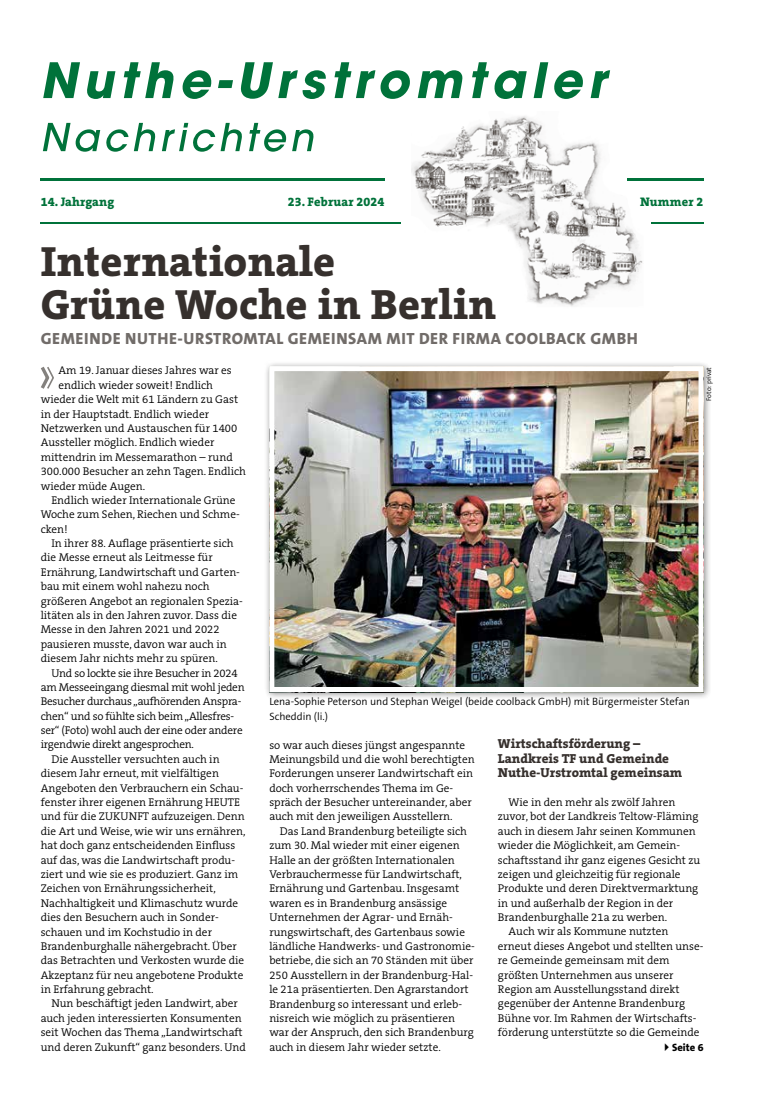
<style>
.page{position:relative;width:762px;height:1117px;background:#fff}
.page>*{position:absolute;margin:0;border:0;box-sizing:border-box;transform-origin:0 0}
.t1{font:800 42.5px/42.5px "The Serif B W8";letter-spacing:.01em;color:#36302d}
.t2{font:800 16.25px "The Sans B W8";letter-spacing:.035em;color:#716c69}
.t3{font:800 13.12px/14.4px "The Serif B W8";color:#36302d}
.t4{font:800 12.5px "The Serif B W8";letter-spacing:.01em;color:#00723a}
.t5{font:300 11.25px/14.4px "The Serif B W4";color:#000}
.t6{font:300 11.25px "The Serif B W4";letter-spacing:-.02em;color:#000}
.t7{font:300 10.62px/14.4px "The Sans B W4";color:#000}
.t8{font:800 10.62px "The Sans B W8";color:#000}
.t9{font:300 6.88px "The Sans B W4";color:#000}
</style>
<div class="page">
<img style="left:411px;top:116px;width:232px;height:191px">
<svg style="left:43px;top:62px;width:37px;height:36px"></svg>
<svg style="left:87px;top:71px;width:28px;height:28px"></svg>
<svg style="left:124px;top:62px;width:50px;height:36px"></svg>
<svg style="left:182px;top:70px;width:30px;height:29px"></svg>
<svg style="left:218px;top:80px;width:15px;height:8px"></svg>
<svg style="left:240px;top:62px;width:86px;height:37px"></svg>
<svg style="left:334px;top:62px;width:76px;height:37px"></svg>
<svg style="left:418px;top:70px;width:45px;height:28px"></svg>
<svg style="left:472px;top:62px;width:55px;height:37px"></svg>
<svg style="left:533px;top:62px;width:50px;height:37px"></svg>
<svg style="left:590px;top:70px;width:20px;height:28px"></svg>
<hr style="left:41px;top:178px;width:344px;height:3px;background:#00723a">
<svg style="left:43px;top:123px;width:57px;height:29px"></svg>
<svg style="left:106px;top:129px;width:22px;height:23px"></svg>
<svg style="left:134px;top:123px;width:21px;height:28px"></svg>
<svg style="left:162px;top:123px;width:53px;height:29px"></svg>
<svg style="left:221px;top:123px;width:21px;height:28px"></svg>
<svg style="left:249px;top:123px;width:65px;height:29px"></svg>
<hr style="left:627px;top:178px;width:76px;height:3px;background:#00723a">
<hr style="left:41px;top:223px;width:360px;height:1px;background:#00723a">
<hr style="left:651px;top:223px;width:52px;height:1px;background:#00723a">
<svg style="left:41px;top:366px;width:13px;height:23px"></svg>
<svg style="left:603px;top:304px;width:40px;height:3px"></svg>
<div style="left:263px;top:360px;width:448px;height:339px;background:#000;opacity:.45"></div>
<img style="left:275px;top:372px;width:422px;height:313px">
<div style="left:269px;top:366px;width:434px;height:325px;border:5px solid #fff"></div>
<p class="t4" style="left:41px;top:193px;width:75px">14. Jahrgang</p>
<p class="t4" style="left:288px;top:193px;width:98px">23. Februar 2024</p>
<p class="t4" style="left:640px;top:193px;width:65px">Nummer 2</p>
<h1 class="t1" style="left:41px;top:240px;width:457px">Internationale<br>Grüne Woche in Berlin</h1>
<h2 class="t2" style="left:41px;top:327px;width:596px">GEMEINDE NUTHE-URSTROMTAL GEMEINSAM MIT DER FIRMA COOLBACK GMBH</h2>
<p class="t5" style="left:59px;top:363px;width:175px">Am 19. Januar dieses Jahres war es</p>
<p class="t5" style="left:59px;top:378px;width:156px">endlich wieder soweit! Endlich</p>
<p class="t5" style="left:41px;top:392px;width:199px">wieder die Welt mit 61 Ländern zu Gast</p>
<p class="t5" style="left:41px;top:406px;width:170px">in der Hauptstadt. Endlich wieder</p>
<p class="t5" style="left:41px;top:421px;width:198px">Netzwerken und Austauschen für 1400</p>
<p class="t5" style="left:41px;top:435px;width:175px">Aussteller möglich. Endlich wieder</p>
<p class="t5" style="left:41px;top:449px;width:194px">mittendrin im Messemarathon – rund</p>
<p class="t5" style="left:41px;top:464px;width:207px">300.000 Besucher an zehn Tagen. Endlich</p>
<p class="t5" style="left:41px;top:478px;width:106px">wieder müde Augen.</p>
<p class="t5" style="left:51px;top:493px;width:186px">Endlich wieder Internationale Grüne</p>
<p class="t5" style="left:41px;top:507px;width:200px">Woche zum Sehen, Riechen und Schme-</p>
<p class="t5" style="left:41px;top:521px;width:29px">cken!</p>
<p class="t5" style="left:51px;top:536px;width:184px">In ihrer 88. Auflage präsentierte sich</p>
<p class="t5" style="left:41px;top:550px;width:174px">die Messe erneut als Leitmesse für</p>
<p class="t5" style="left:41px;top:564px;width:201px">Ernährung, Landwirtschaft und Garten-</p>
<p class="t5" style="left:41px;top:579px;width:170px">bau mit einem wohl nahezu noch</p>
<p class="t5" style="left:41px;top:593px;width:203px">größeren Angebot an regionalen Spezia-</p>
<p class="t5" style="left:41px;top:608px;width:198px">litäten als in den Jahren zuvor. Dass die</p>
<p class="t5" style="left:41px;top:622px;width:180px">Messe in den Jahren 2021 und 2022</p>
<p class="t5" style="left:41px;top:636px;width:187px">pausieren musste, davon war auch in</p>
<p class="t5" style="left:41px;top:651px;width:179px">diesem Jahr nichts mehr zu spüren.</p>
<p class="t6" style="left:51px;top:665px;width:188px">Und so lockte sie ihre Besucher in 2024</p>
<p class="t6" style="left:41px;top:679px;width:205px">am Messeeingang diesmal mit wohl jeden</p>
<p class="t6" style="left:41px;top:694px;width:202px">Besucher durchaus „aufhörenden Anspra-</p>
<p class="t6" style="left:41px;top:708px;width:195px">chen“ und so fühlte sich beim „Allesfres-</p>
<p class="t6" style="left:41px;top:722px;width:203px">ser“ (Foto) wohl auch der eine oder andere</p>
<p class="t6" style="left:41px;top:737px;width:155px">irgendwie direkt angesprochen.</p>
<p class="t5" style="left:51px;top:751px;width:170px">Die Aussteller versuchten auch in</p>
<p class="t5" style="left:41px;top:766px;width:180px">diesem Jahr erneut, mit vielfältigen</p>
<p class="t5" style="left:41px;top:780px;width:204px">Angeboten den Verbrauchern ein Schau-</p>
<p class="t5" style="left:41px;top:794px;width:201px">fenster ihrer eigenen Ernährung HEUTE</p>
<p class="t5" style="left:41px;top:809px;width:205px">und für die ZUKUNFT aufzuzeigen. Denn</p>
<p class="t5" style="left:41px;top:823px;width:206px">die Art und Weise, wie wir uns ernähren,</p>
<p class="t5" style="left:41px;top:838px;width:196px">hat doch ganz entscheidenden Einfluss</p>
<p class="t5" style="left:41px;top:852px;width:196px">auf das, was die Landwirtschaft produ-</p>
<p class="t5" style="left:41px;top:866px;width:199px">ziert und wie sie es produziert. Ganz im</p>
<p class="t5" style="left:41px;top:881px;width:176px">Zeichen von Ernährungssicherheit,</p>
<p class="t5" style="left:41px;top:895px;width:199px">Nachhaltigkeit und Klimaschutz wurde</p>
<p class="t5" style="left:41px;top:910px;width:179px">dies den Besuchern auch in Sonder-</p>
<p class="t5" style="left:41px;top:924px;width:173px">schauen und im Kochstudio in der</p>
<p class="t5" style="left:41px;top:938px;width:197px">Brandenburghalle nähergebracht. Über</p>
<p class="t5" style="left:41px;top:953px;width:205px">das Betrachten und Verkosten wurde die</p>
<p class="t5" style="left:41px;top:967px;width:204px">Akzeptanz für neu angebotene Produkte</p>
<p class="t5" style="left:41px;top:981px;width:114px">in Erfahrung gebracht.</p>
<p class="t5" style="left:51px;top:996px;width:188px">Nun beschäftigt jeden Landwirt, aber</p>
<p class="t5" style="left:41px;top:1010px;width:202px">auch jeden interessierten Konsumenten</p>
<p class="t5" style="left:41px;top:1025px;width:203px">seit Wochen das Thema „Landwirtschaft</p>
<p class="t5" style="left:41px;top:1039px;width:207px">und deren Zukunft“ ganz besonders. Und</p>
<p class="t9" style="left:704px;top:400px;width:35px;rotate:-90deg">Foto: privat</p>
<p class="t7" style="left:269px;top:694px;width:422px">Lena-Sophie Peterson und Stephan Weigel (beide coolback GmbH) mit Bürgermeister Stefan<br>Scheddin (li.)</p>
<p class="t3" style="left:498px;top:736px;width:186px">Wirtschaftsförderung –<br>Landkreis TF und Gemeinde<br>Nuthe-Urstromtal gemeinsam</p>
<p class="t5" style="left:508px;top:794px;width:168px">Wie in den mehr als zwölf Jahren</p>
<p class="t5" style="left:498px;top:809px;width:202px">zuvor, bot der Landkreis Teltow-Fläming</p>
<p class="t5" style="left:498px;top:823px;width:199px">auch in diesem Jahr seinen Kommunen</p>
<p class="t5" style="left:498px;top:838px;width:184px">wieder die Möglichkeit, am Gemein-</p>
<p class="t5" style="left:498px;top:852px;width:204px">schaftsstand ihr ganz eigenes Gesicht zu</p>
<p class="t5" style="left:498px;top:866px;width:184px">zeigen und gleichzeitig für regionale</p>
<p class="t5" style="left:498px;top:881px;width:202px">Produkte und deren Direktvermarktung</p>
<p class="t5" style="left:498px;top:895px;width:177px">in und außerhalb der Region in der</p>
<p class="t5" style="left:498px;top:909px;width:171px">Brandenburghalle 21a zu werben.</p>
<p class="t5" style="left:508px;top:924px;width:161px">Auch wir als Kommune nutzten</p>
<p class="t5" style="left:498px;top:938px;width:207px">erneut dieses Angebot und stellten unse-</p>
<p class="t5" style="left:498px;top:953px;width:173px">re Gemeinde gemeinsam mit dem</p>
<p class="t5" style="left:498px;top:967px;width:177px">größten Unternehmen aus unserer</p>
<p class="t5" style="left:498px;top:981px;width:183px">Region am Ausstellungsstand direkt</p>
<p class="t5" style="left:498px;top:996px;width:189px">gegenüber der Antenne Brandenburg</p>
<p class="t5" style="left:498px;top:1010px;width:200px">Bühne vor. Im Rahmen der Wirtschafts-</p>
<p class="t5" style="left:498px;top:1024px;width:203px">förderung unterstützte so die Gemeinde</p>
<p class="t5" style="left:269px;top:737px;width:207px">so war auch dieses jüngst angespannte Meinungsbild und die wohl berechtigten Forderungen unserer Landwirtschaft ein doch vorherrschendes Thema im Ge&shy;spräch der Besucher untereinander, aber auch mit den jeweiligen Ausstellern.</p>
<p class="t5" style="left:269px;top:823px;width:207px;text-indent:11px">Das Land Brandenburg beteiligte sich zum 30. Mal wieder mit einer eigenen Halle an der größten Internationalen Verbrauchermesse für Landwirtschaft, Ernährung und Gartenbau. Insgesamt waren es in Brandenburg ansässige Unternehmen der Agrar- und Ernäh&shy;rungswirtschaft, des Gartenbaus sowie ländliche Handwerks- und Gastronomie&shy;betriebe, die sich an 70 Ständen mit über 250 Ausstellern in der Brandenburg-Hal&shy;le 21a präsentierten. Den Agrarstandort Brandenburg so interessant und erleb&shy;nisreich wie möglich zu präsentieren war der Anspruch, den sich Brandenburg auch in diesem Jahr wieder setzte.</p>
<p class="t8" style="left:672px;top:1039px;width:33px">SEITE 6</p>
</div>
